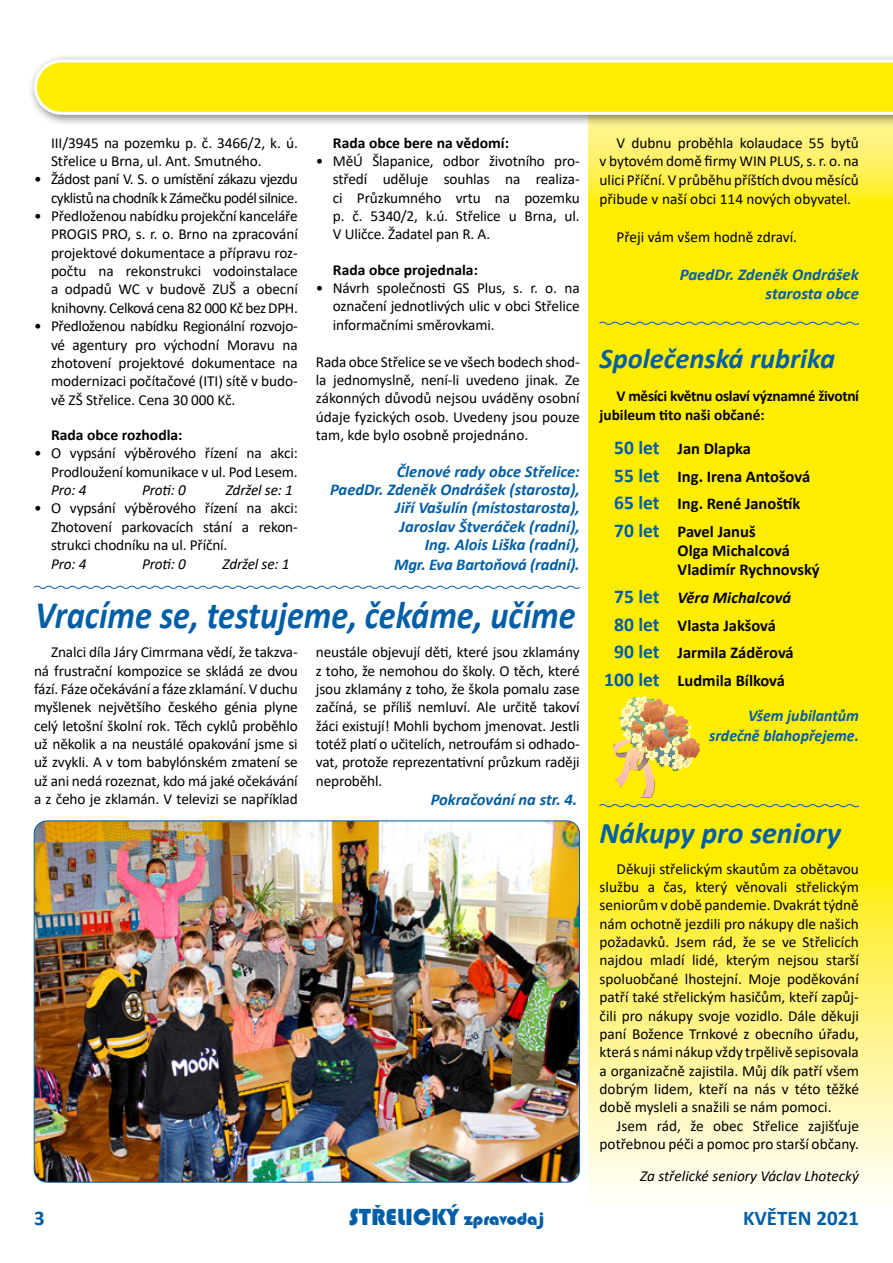
<style>
.page{position:relative;width:893px;height:1263px;background:#fff}
.page>*{position:absolute;margin:0;border:0;box-sizing:border-box;transform-origin:0 0}
.t1{font:italic 700 39px "Calibri";color:#005ea7;scale:.88 1}
.t2{font:italic 700 30px "Calibri";color:#005ea7}
.t3{font:italic 700 28.5px "Calibri";color:#005ea7}
.t4{font:24px "Bauhaus 93";color:#005ea7}
.t5{font:700 21px "Calibri";color:#005ea7}
.t6{font:italic 700 16.5px/18.6px "Calibri";color:#005ea7;text-align:right}
.t7{font:700 16.5px/27.6px "Calibri";color:#000}
.t8{font:italic 700 16.5px/19.8px "Calibri";color:#005ea7;text-align:right;scale:.96 1}
.t9{font:15.3px/18.3px "Calibri";letter-spacing:-.01em;color:#000;text-align:justify}
.t10{font:italic 15.3px "Calibri";letter-spacing:-.01em;color:#000}
.t11{font:15.3px/18.3px "Calibri";letter-spacing:-.03em;color:#000;text-align:right}
.t12{font:700 15.3px/19.5px "Calibri";letter-spacing:-.02em;color:#000}
.t13{font:700 15.3px "Calibri";color:#000}
.s1{font-size:19.5px;color:#005ea7}
.s2{font-style:italic}
.s3{font-size:18px}
</style>
<div class="page">
<svg style="left:589px;top:127px;width:304px;height:1068px;background:#ffef34"></svg>
<div style="left:27px;top:53px;width:866px;height:74px;background:#000;opacity:.5"></div>
<svg style="left:34px;top:60px;width:859px;height:55px;background:#feee1c"></svg>
<svg style="left:598px;top:321px;width:262px;height:5px"></svg>
<svg style="left:33px;top:585px;width:547px;height:4px"></svg>
<svg style="left:598px;top:696px;width:262px;height:112px;background:#f6e116"></svg>
<img style="left:34px;top:821px;width:545px;height:361px">
<p class="t9" style="left:51px;top:133px;width:248px">III/3945 na pozemku p. č. 3466/2, k. ú.<br>Střelice u Brna, ul. Ant. Smutného.</p>
<p class="t11" style="left:34px;top:170px;width:265px">• Žádost paní V. S. o umístění zákazu vjezdu cyklistů na chodník k Zámečku podél silnice.</p>
<p class="t9" style="left:51px;top:206px;width:248px;text-indent:-17px">• Předloženou nabídku projekční kanceláře PROGIS PRO, s. r. o. Brno na zpracování projektové dokumentace a přípravu roz&shy;počtu na rekonstrukci vodoinstalace a odpadů WC v budově ZUŠ a obecní knihovny. Celková cena 82 000 Kč bez DPH.</p>
<p class="t9" style="left:51px;top:317px;width:248px;text-indent:-17px">• Předloženou nabídku Regionální rozvojo&shy;vé agentury pro východní Moravu na zhotovení projektové dokumentace na modernizaci počítačové (ITI) sítě v budo&shy;vě ZŠ Střelice. Cena 30 000 Kč.</p>
<p class="t13" style="left:51px;top:424px;width:133px">Rada obce rozhodla:</p>
<p class="t9" style="left:34px;top:444px;width:265px;text-align:right">• O vypsání výběrového řízení na akci:<br>Prodloužení komunikace v ul. Pod Lesem.</p>
<p class="t10" style="left:51px;top:479px;width:37px">Pro: 4</p>
<p class="t10" style="left:142px;top:479px;width:45px">Proti: 0</p>
<p class="t10" style="left:226px;top:479px;width:69px">Zdržel se: 1</p>
<p class="t9" style="left:51px;top:499px;width:248px;text-indent:-17px">• O vypsání výběrového řízení na akci:<br>Zhotovení parkovacích stání a rekon&shy;strukci chodníku na ul. Příční.</p>
<p class="t10" style="left:51px;top:553px;width:37px">Pro: 4</p>
<p class="t10" style="left:142px;top:553px;width:45px">Proti: 0</p>
<p class="t10" style="left:222px;top:553px;width:69px">Zdržel se: 1</p>
<p class="t13" style="left:333px;top:132px;width:178px">Rada obce bere na vědomí:</p>
<p class="t9" style="left:333px;top:151px;width:248px;text-indent:-17px">• MěÚ Šlapanice, odbor životního pro&shy;středí uděluje souhlas na realiza&shy;ci Průzkumného vrtu na pozemku p. č. 5340/2, k.ú. Střelice u Brna, ul.<br>V Uličce. Žadatel pan R. A.</p>
<p class="t13" style="left:333px;top:259px;width:147px">Rada obce projednala:</p>
<p class="t9" style="left:333px;top:278px;width:248px;text-indent:-17px">• Návrh společnosti GS Plus, s. r. o. na označení jednotlivých ulic v obci Střelice informačními směrovkami.</p>
<p class="t9" style="left:316px;top:352px;width:265px">Rada obce Střelice se ve všech bodech shod&shy;la jednomyslně, není‑li uvedeno jinak. Ze zákonných důvodů nejsou uváděny osobní údaje fyzických osob. Uvedeny jsou pouze tam, kde bylo osobně projednáno.</p>
<p class="t6" style="left:330px;top:461px;width:251px">Členové rady obce Střelice:<br>PaedDr. Zdeněk Ondrášek (starosta),<br>Jiří Vašulín (místostarosta),<br>Jaroslav Štveráček (radní),<br>Ing. Alois Liška (radní),<br>Mgr. Eva Bartoňová (radní).</p>
<h1 class="t1" style="left:35px;top:587px;width:615px">Vracíme se, testujeme, čekáme, učíme</h1>
<p class="t9" style="left:34px;top:642px;width:265px;text-indent:17px">Znalci díla Járy Cimrmana vědí, že takzva&shy;ná frustrační kompozice se skládá ze dvou fází. Fáze očekávání a fáze zklamání. V duchu myšlenek největšího českého génia plyne celý letošní školní rok. Těch cyklů proběhlo už několik a na neustálé opakování jsme si už zvykli. A v tom babylónském zmatení se už ani nedá rozeznat, kdo má jaké očekávání a z čeho je zklamán. V televizi se například</p>
<p class="t9" style="left:316px;top:642px;width:265px">neustále objevují děti, které jsou zklamány z toho, že nemohou do školy. O těch, které jsou zklamány z toho, že škola pomalu zase začíná, se příliš nemluví. Ale určitě takoví žáci existují! Mohli bychom jmenovat. Jestli totéž platí o učitelích, netroufám si odhado&shy;vat, protože reprezentativní průzkum raději neproběhl.</p>
<p class="t6" style="left:431px;top:789px;width:148px">Pokračování na str. 4.</p>
<p class="t9" style="left:600px;top:133px;width:261px;line-height:18.9px;text-indent:17px">V dubnu proběhla kolaudace 55 bytů v bytovém domě firmy WIN PLUS, s. r. o. na ulici Příční. V průběhu příštích dvou měsíců přibude v naší obci 114 nových obyvatel.</p>
<p class="t9" style="left:617px;top:227px;width:182px">Přeji vám všem hodně zdraví.</p>
<p class="t6" style="left:680px;top:264px;width:181px">PaedDr. Zdeněk Ondrášek starosta obce</p>
<h3 class="t3" style="left:600px;top:338px;width:237px">Společenská rubrika</h3>
<p class="t12" style="left:600px;top:386px;width:261px;text-indent:17px">V měsíci květnu oslaví významné životní jubileum tito naši občané:</p>
<p class="t7" style="left:614px;top:435px;width:197px"><span class="s1">50 let</span> Jan Dlapka<br><span class="s1">55 let</span> Ing. Irena Antošová<br><span class="s1">65 let</span> Ing. René Janoštík<br><span class="s1">70 let</span> Pavel Januš</p>
<p class="t7" style="left:678px;top:541px;width:144px;line-height:19px">Olga Michalcová<br>Vladimír Rychnovský</p>
<p class="t7" style="left:604px;top:583px;width:191px;text-align:center"><span class="s1">75 let</span> <span class="s2">Věra Michalcová<br></span><span class="s1">80 let</span> Vlasta Jakšová<br><span class="s1">90 let</span> Jarmila Záděrová<br><span class="s1">100 let</span> Ludmila Bílková</p>
<p class="t8" style="left:709px;top:705px;width:158px">Všem jubilantům srdečně blahopřejeme.</p>
<h2 class="t2" style="left:600px;top:812px;width:243px">Nákupy pro seniory</h2>
<p class="t9" style="left:600px;top:859px;width:261px;text-indent:17px">Děkuji střelickým skautům za obětavou službu a čas, který věnovali střelickým seniorům v době pandemie. Dvakrát týdně nám ochotně jezdili pro nákupy dle našich požadavků. Jsem rád, že se ve Střelicích najdou mladí lidé, kterým nejsou starší spoluobčané lhostejní. Moje poděkování patří také střelickým hasičům, kteří zapůj&shy;čili pro nákupy svoje vozidlo. Dále děkuji paní Božence Trnkové z obecního úřadu, která s námi nákup vždy trpělivě sepisovala a organizačně zajistila. Můj dík patří všem dobrým lidem, kteří na nás v této těžké době mysleli a snažili se nám pomoci.</p>
<p class="t9" style="left:600px;top:1116px;width:261px;text-align:right">Jsem rád, že obec Střelice zajišťuje potřebnou péči a pomoc pro starší občany.</p>
<p class="t10" style="left:640px;top:1165px;width:220px">Za střelické seniory Václav Lhotecký</p>
<h3 class="t5" style="left:34px;top:1203px;width:12px">3</h3>
<h3 class="t4" style="left:349px;top:1203px;width:197px">STRˇ ELICKÝ <span class="s3">zpravodaj</span></h3>
<h3 class="t5" style="left:743px;top:1203px;width:117px">KVĚTEN 2021</h3>
</div>
